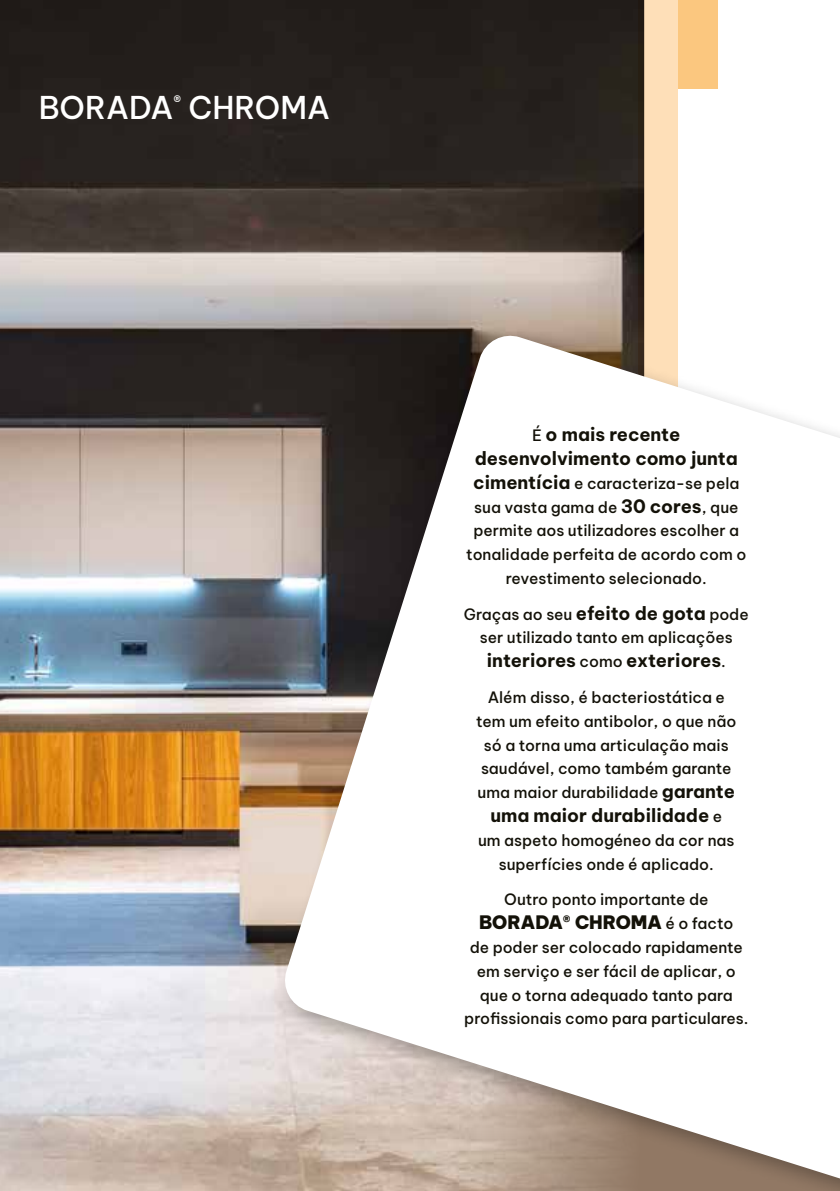
<style>
.page{position:relative;width:840px;height:1191px;background:#fff}
.page>*{position:absolute;margin:0;border:0;box-sizing:border-box;transform-origin:0 0}
.t1{font:500 30.8px "Be Vietnam Pro";color:#fff}
.t2{font:700 18.2px/23.8px "Be Vietnam Pro";letter-spacing:-.005em;color:#131108;text-align:center}
.t3{font:900 18.2px "Be Vietnam Pro";color:#131108}
.t4{font:500 15.4px/23.8px "Be Vietnam Pro";color:#131108;text-align:center}
.s1{font-weight:500;font-size:15.4px}
.s2{font-weight:700;font-size:18.2px}
</style>
<div class="page">
<img style="left:0;top:0;width:638px;height:1191px">
<div style="left:678px;top:0;width:39px;height:88px;background:#fbc77f"></div>
<svg style="left:638px;top:0;width:40px;height:327px;fill:#fedfb8"></svg>
<svg style="left:281px;top:332px;width:558px;height:859px"></svg>
<h1 class="t1" style="left:39px;top:82px;width:293px">BORADA<sup>®</sup> CHROMA</h1>
<p class="t2" style="left:474px;top:420px;width:264px"><span class="s1">É</span> o mais recente desenvolvimento como junta</p>
<p class="t4" style="left:466px;top:469px;width:281px"><span class="s2">cimentícia</span> e caracteriza-se pela sua vasta gama de <span class="s2">30 cores</span>, que permite aos utilizadores escolher a tonalidade perfeita de acordo com o revestimento selecionado.</p>
<p class="t4" style="left:463px;top:600px;width:286px">Graças ao seu <span class="s2">efeito de gota</span> pode ser utilizado tanto em aplicações</p>
<p class="t2" style="left:486px;top:646px;width:240px">interiores <span class="s1">como</span> exteriores<span class="s1">.</span></p>
<p class="t4" style="left:476px;top:684px;width:262px">Além disso, é bacteriostática e tem um efeito antibolor, o que não só a torna uma articulação mais saudável, como também garante uma maior durabilidade <span class="s2">garante</span></p>
<p class="t2" style="left:490px;top:801px;width:233px">uma maior durabilidade <span class="s1">e</span></p>
<p class="t4" style="left:478px;top:826px;width:258px">um aspeto homogéneo da cor nas superfícies onde é aplicado.</p>
<p class="t4" style="left:504px;top:886px;width:205px">Outro ponto importante de</p>
<p class="t3" style="left:479px;top:906px;width:255px">BORADA® CHROMA <span class="s1">é o facto</span></p>
<p class="t4" style="left:464px;top:933px;width:285px">de poder ser colocado rapidamente em serviço e ser fácil de aplicar, o que o torna adequado tanto para profissionais como para particulares.</p>
</div>
